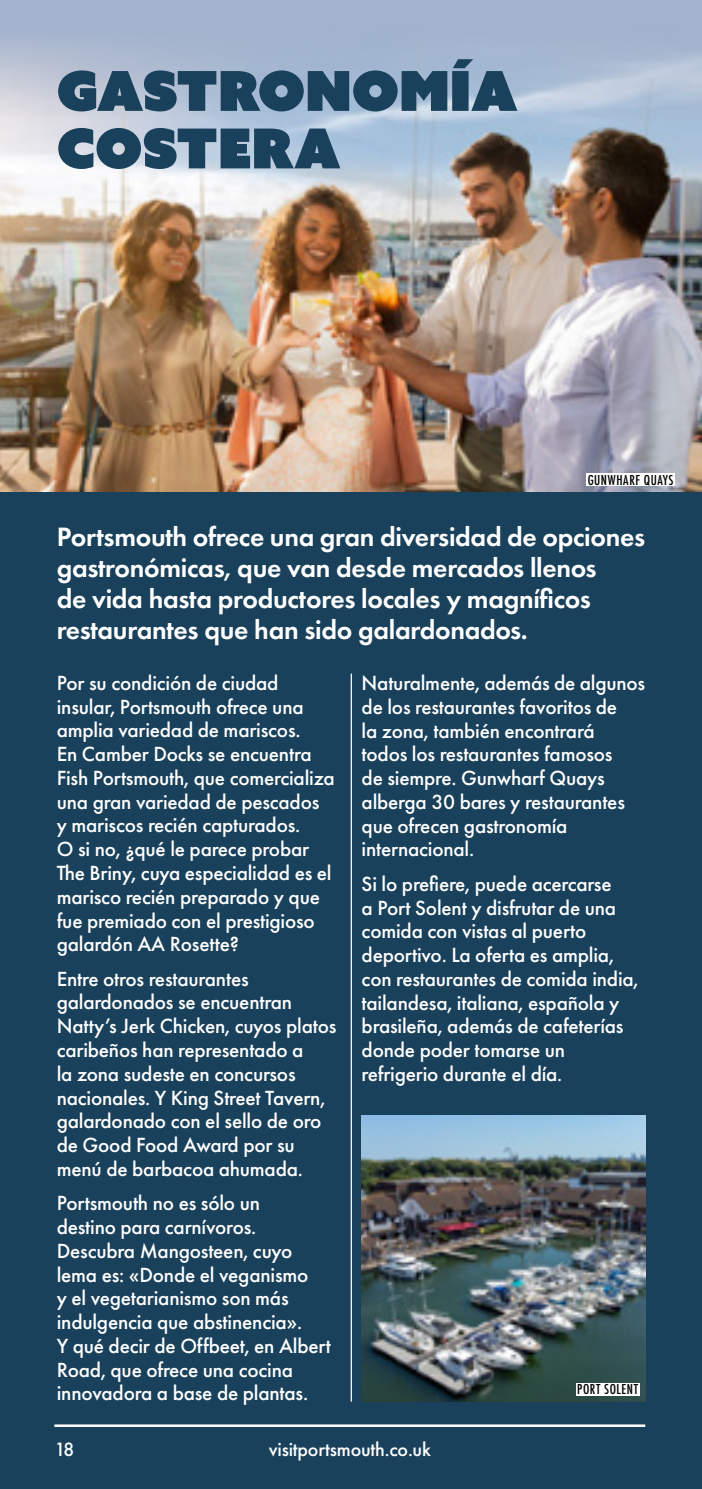
<style>
.page{position:relative;width:702px;height:1489px;background:#fff}
.page>*{position:absolute;margin:0;border:0;box-sizing:border-box;transform-origin:0 0}
.t1{font:55px/57.5px "Azo Sans Uber";color:#1a415b}
.t2{font:600 27.5px/31.2px "Futura PT";letter-spacing:-.01em;color:#fff}
.t3{font:500 21.25px/23.8px "Futura PT";letter-spacing:-.01em;color:#fff}
.t4{font:500 20px "Futura PT";letter-spacing:-.01em;color:#fff}
.t5{font:500 15px "Futura PT Cond";letter-spacing:.04em;color:#000}
</style>
<div class="page">
<div style="left:0;top:0;width:702px;height:1488px;background:#1a415b"></div>
<img style="left:361px;top:1115px;width:284px;height:286px">
<div style="left:0;top:0;width:702px;height:492px;background:#a2b3cd"></div>
<img style="left:0;top:43px;width:702px;height:449px">
<hr style="left:350px;top:673px;width:2px;height:728px;background:#fff">
<div style="left:586px;top:473px;width:89px;height:13px;background:#fff"></div>
<div style="left:575px;top:1382px;width:64px;height:13px;background:#fff"></div>
<hr style="left:54px;top:1424px;width:591px;height:2px;background:#fff">
<h2 class="t1" style="left:57px;top:62px;width:462px">GASTRONOMÍA<br>COSTERA</h2>
<p class="t5" style="left:587px;top:471px;width:87px">GUNWHARF QUAYS</p>
<p class="t2" style="left:57px;top:520px;width:590px">Portsmouth ofrece una gran diversidad de opciones gastronómicas, que van desde mercados llenos<br>de vida hasta productores locales y magníficos restaurantes que han sido galardonados.</p>
<p class="t3" style="left:57px;top:671px;width:279px">Por su condición de ciudad insular, Portsmouth ofrece una amplia variedad de mariscos.<br>En Camber Docks se encuentra<br>Fish Portsmouth, que comercializa una gran variedad de pescados y mariscos recién capturados.<br>O si no, ¿qué le parece probar<br>The Briny, cuya especialidad es el marisco recién preparado y que fue premiado con el prestigioso galardón AA Rosette?</p>
<p class="t3" style="left:57px;top:966px;width:281px">Entre otros restaurantes galardonados se encuentran<br>Natty’s Jerk Chicken, cuyos platos caribeños han representado a<br>la zona sudeste en concursos nacionales. Y King Street Tavern, galardonado con el sello de oro de Good Food Award por su menú de barbacoa ahumada.</p>
<p class="t3" style="left:57px;top:1191px;width:276px">Portsmouth no es sólo un<br>destino para carnívoros.<br>Descubra Mangosteen, cuyo lema es: «Donde el veganismo<br>y el vegetarianismo son más indulgencia que abstinencia».<br>Y qué decir de Offbeet, en Albert<br>Road, que ofrece una cocina innovadora a base de plantas.</p>
<p class="t3" style="left:361px;top:671px;width:285px">Naturalmente, además de algunos de los restaurantes favoritos de<br>la zona, también encontrará todos los restaurantes famosos<br>de siempre. Gunwharf Quays alberga 30 bares y restaurantes que ofrecen gastronomía internacional.</p>
<p class="t3" style="left:361px;top:871px;width:278px">Si lo prefiere, puede acercarse<br>a Port Solent y disfrutar de una comida con vistas al puerto deportivo. La oferta es amplia, con restaurantes de comida india, tailandesa, italiana, española y brasileña, además de cafeterías donde poder tomarse un refrigerio durante el día.</p>
<p class="t5" style="left:577px;top:1380px;width:62px">PORT SOLENT</p>
<p class="t4" style="left:54px;top:1437px;width:22px">18</p>
<p class="t4" style="left:269px;top:1437px;width:164px">visitportsmouth.co.uk</p>
</div>
